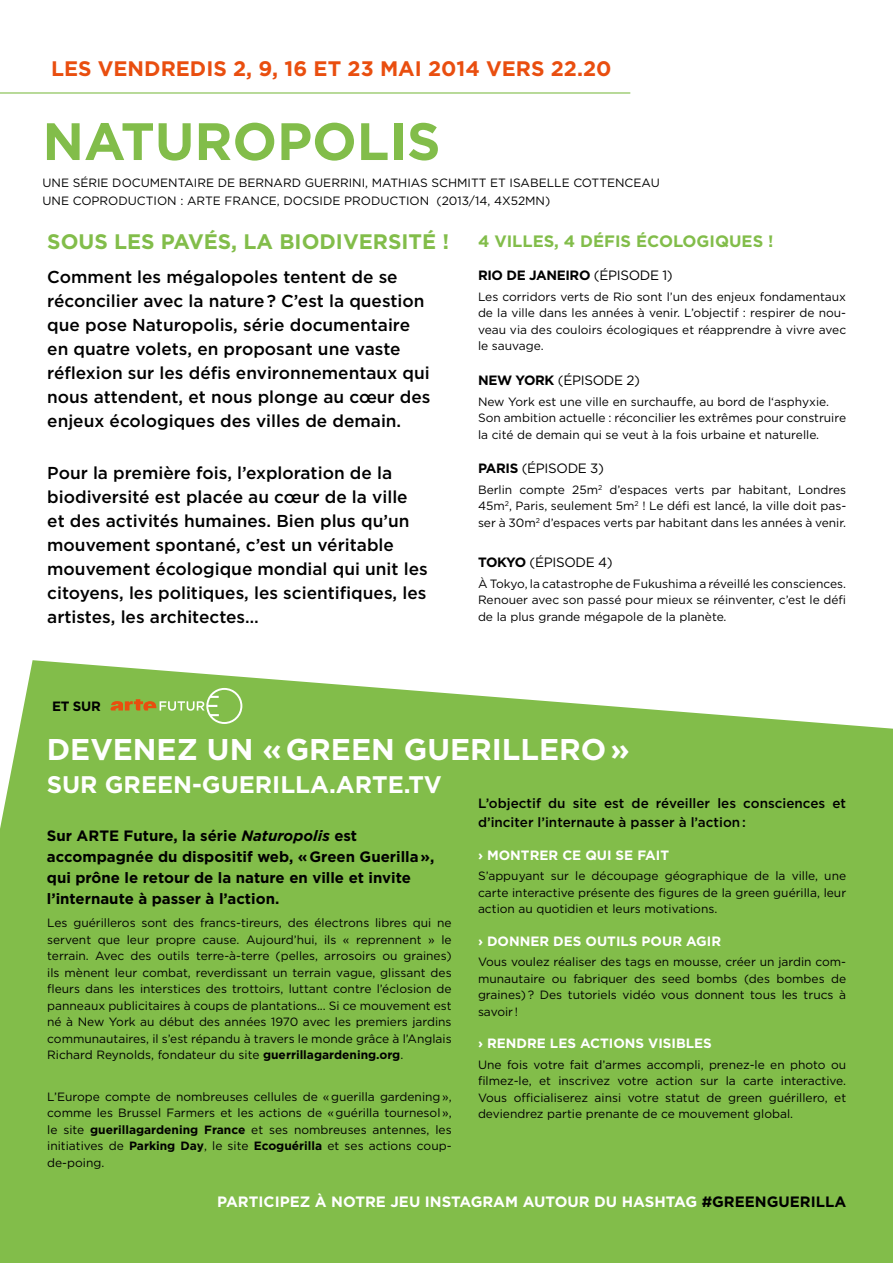
<style>
.page{position:relative;width:893px;height:1263px;background:#fff}
.page>*{position:absolute;margin:0;border:0;box-sizing:border-box;transform-origin:0 0}
.t1{font:700 52.5px "Gotham";color:#82bd4a}
.t2{font:700 30px "Gotham";color:#fff}
.t3{font:700 24px "Gotham";color:#fff}
.t4{font:700 21px "Gotham";color:#e94e0f}
.t5{font:700 21px "Gotham";color:#82bd4a}
.t6{font:500 17.25px/24px "Gotham";color:#000}
.t7{font:700 16.5px "Gotham";color:#82bd4a}
.t8{font:700 15px/21px "Gotham";color:#000}
.t9{font:700 15px "Gotham";color:#fff}
.t10{font:500 13.5px/19.5px "Gotham";color:#000}
.t11{font:700 13.5px "Gotham";color:#fff}
.t12{font:13.5px "Gotham";letter-spacing:-.025em;color:#000}
.t13{font:700 13.5px "Gotham";letter-spacing:-.025em;color:#000}
.t14{font:12px/16.5px "Gotham";color:#000;text-align:justify}
.s1{font-weight:400}
.s2{font-weight:700}
.s3{font-style:italic}
.s4{color:#000}
</style>
<div class="page">
<div style="left:0;top:660px;width:893px;height:603px;background:#82bd4a"></div>
<hr style="left:0;top:92px;width:630px;height:2px;background:#82bd4a">
<svg style="left:111px;top:688px;width:131px;height:36px;background:#93bc56"></svg>
<h3 class="t4" style="left:51px;top:55px;width:64px">LE S VEND</h3>
<h3 class="t4" style="left:161px;top:55px;width:452px">RED IS 2, 9, 16 ET 23 MAI 2014 VERS 22.20</h3>
<h1 class="t1" style="left:43px;top:107px;width:399px">NATUROPOLIS</h1>
<p class="t14" style="left:43px;top:173px;width:617px;line-height:18px">Une série docu mentaire de Bernard Gu errini, Mathias Schmitt et isabelle cottenceau<br>Une coproduction : ARTE</p>
<p class="t14" style="left:224px;top:192px;width:327px">France, Docside Production (2013/14, 4x52mn)</p>
<h3 class="t5" style="left:47px;top:227px;width:16px">SOUS</h3>
<h3 class="t5" style="left:114px;top:227px;width:272px">LES PAVÉS, LA BIODIVERSIT</h3>
<h3 class="t5" style="left:422px;top:227px;width:29px">É !</h3>
<p class="t6" style="left:47px;top:265px;width:385px">Comment les mégalopoles tentent de se réconcilier avec la nature ? C’est la question que pose Naturopolis, série documentaire en quatre volets, en proposant une vaste réflexion sur les défis environnementaux qui nous attendent, et nous plonge au cœur des enjeux écologiques des villes de demain.</p>
<p class="t6" style="left:47px;top:461px;width:382px">Pour la première fois, l’exploration de la biodiversité est placée au cœur de la ville et des activités humaines. Bien plus qu’un mouvement spontané, c’est un véritable mouvement écologique mondial qui unit les citoyens, les politiques, les scientifiques, les artistes, les architectes…</p>
<p class="t13" style="left:52px;top:698px;width:50px">ET SUR</p>
<h3 class="t7" style="left:478px;top:230px;width:194px">4 VILLES, 4 DÉFIS ÉCOLO</h3>
<h3 class="t7" style="left:697px;top:230px;width:78px">GIQUES !</h3>
<p class="t13" style="left:478px;top:266px;width:196px">RIO DE JANEIRO <span class="s1">(Épisode 1)</span></p>
<p class="t14" style="left:478px;top:288px;width:370px">Les corridors verts de Rio sont l’un des enjeux fondamentaux de la ville dans les années à venir. L’objectif : respirer de nou&shy;veau via des couloirs écologiques et réapprendre à vivre avec le sauvage.</p>
<p class="t12" style="left:478px;top:371px;width:164px"><span class="s2">NEW YORK</span> (Épisode 2)</p>
<p class="t14" style="left:478px;top:393px;width:370px;text-align:left">New York est une ville en surchauffe, au bord de l‘asphyxie.<br>Son ambition actuelle : réconcilier les extrêmes pour construire la cité de demain qui se veut à la fois urbaine et naturelle.</p>
<p class="t12" style="left:478px;top:460px;width:128px"><span class="s2">PARIS</span> (Épisode 3)</p>
<p class="t14" style="left:478px;top:481px;width:370px">Berlin compte 25m<sup>2</sup> d’espaces verts par habitant, Londres 45m<sup>2</sup>, Paris, seulement 5m<sup>2</sup> ! Le défi est lancé, la ville doit pas&shy;ser à 30m<sup>2</sup> d’espaces verts par habitant dans les années à venir.</p>
<p class="t12" style="left:478px;top:554px;width:136px"><span class="s2">TOKYO</span> (Épisode 4)</p>
<p class="t14" style="left:478px;top:575px;width:370px">à Tokyo, la catastrophe de Fukushima a réveillé les consciences.<br>Renouer avec son passé pour mieux se réinventer, c’est le défi de la plus grande mégapole de la planète.</p>
<h2 class="t2" style="left:47px;top:730px;width:400px">DEVENEZ UN « GREEN GUERILL</h2>
<h2 class="t2" style="left:539px;top:730px;width:92px">ERO »</h2>
<h3 class="t3" style="left:47px;top:769px;width:111px">SUR GREEN</h3>
<h3 class="t3" style="left:192px;top:769px;width:248px">-GUERILLA.ARTE.TV</h3>
<p class="t8" style="left:47px;top:825px;width:389px;text-indent:62px">E FUTURE, LA SÉRIE <span class="s3">Naturopolis</span> EST ACCOMPAGNÉE DU DISPOSITIF WEB, « GREEN GUERILLA », QUI PRÔNE LE RETOUR DE LA NATURE EN VILLE ET INVITE L’INTERNAUTE À PASSER À L’ACTION.</p>
<p class="t8" style="left:47px;top:825px;width:42px">SUR ART</p>
<p class="t14" style="left:47px;top:914px;width:406px">Les guérilleros sont des francs-tireurs, des électrons libres qui ne servent que leur propre cause. Aujourd’hui, ils « reprennent » le terrain. Avec des outils terre-à-terre (pelles, arrosoirs ou graines) ils mènent leur combat, reverdissant un terrain vague, glissant des fleurs dans les interstices des trottoirs, luttant contre l’éclosion de panneaux publicitaires à coups de plantations... Si ce mouvement est né à New York au début des années 1970 avec les premiers jardins communautaires, il s’est répandu à travers le monde grâce à l’Anglais Richard Reynolds, fondateur du site <span class="s2">GUERRILLAGARDENING.ORG</span>.</p>
<p class="t14" style="left:47px;top:1088px;width:406px">L’Europe compte de nombreuses cellules de « guerilla gardening », comme les Brussel Farmers et les actions de « guérilla tournesol », le site <span class="s2">GUERILLAGARDENING FRANCE</span> et ses nombreuses antennes, les initiatives de <span class="s2">PARKING DAY</span>, le site <span class="s2">ECOGUÉRILLA</span> et ses actions coup&shy;de-poing.</p>
<p class="t10" style="left:478px;top:793px;width:370px">L’objectif du site est de réveiller les consciences et d’inciter l’internaute à passer à l’action :</p>
<p class="t11" style="left:478px;top:846px;width:193px">› MONTRER CE QUI SE FAIT</p>
<p class="t14" style="left:478px;top:867px;width:370px">S’appuyant sur le découpage géographique de la ville, une carte interactive présente des figures de la green guérilla, leur action au quotidien et leurs motivations.</p>
<p class="t11" style="left:478px;top:932px;width:42px">› DONNE</p>
<p class="t11" style="left:539px;top:932px;width:183px">R DES OUTILS POUR AGIR</p>
<p class="t14" style="left:478px;top:953px;width:370px">Vous voulez réaliser des tags en mousse, créer un jardin com&shy;munautaire ou fabriquer des seed bombs (des bombes de graines) ? Des tutoriels vidéo vous donnent tous les trucs à savoir !</p>
<p class="t11" style="left:478px;top:1034px;width:20px">› REND</p>
<p class="t11" style="left:527px;top:1034px;width:186px">RE LES ACTIONS VISIBLES</p>
<p class="t14" style="left:478px;top:1056px;width:370px">Une fois votre fait d’armes accompli, prenez-le en photo ou filmez-le, et inscrivez votre action sur la carte interactive.<br>Vous officialiserez ainsi votre statut de green guérillero, et deviendrez partie prenante de ce mouvement global.</p>
<p class="t9" style="left:217px;top:1192px;width:529px">PARTICIPEZ À NOTRE JEU INSTAGRAM AUTOUR DU HASHTAG <span class="s4">#GREENG</span></p>
<p class="t8" style="left:778px;top:1191px;width:69px">UERILLA</p>
</div>
